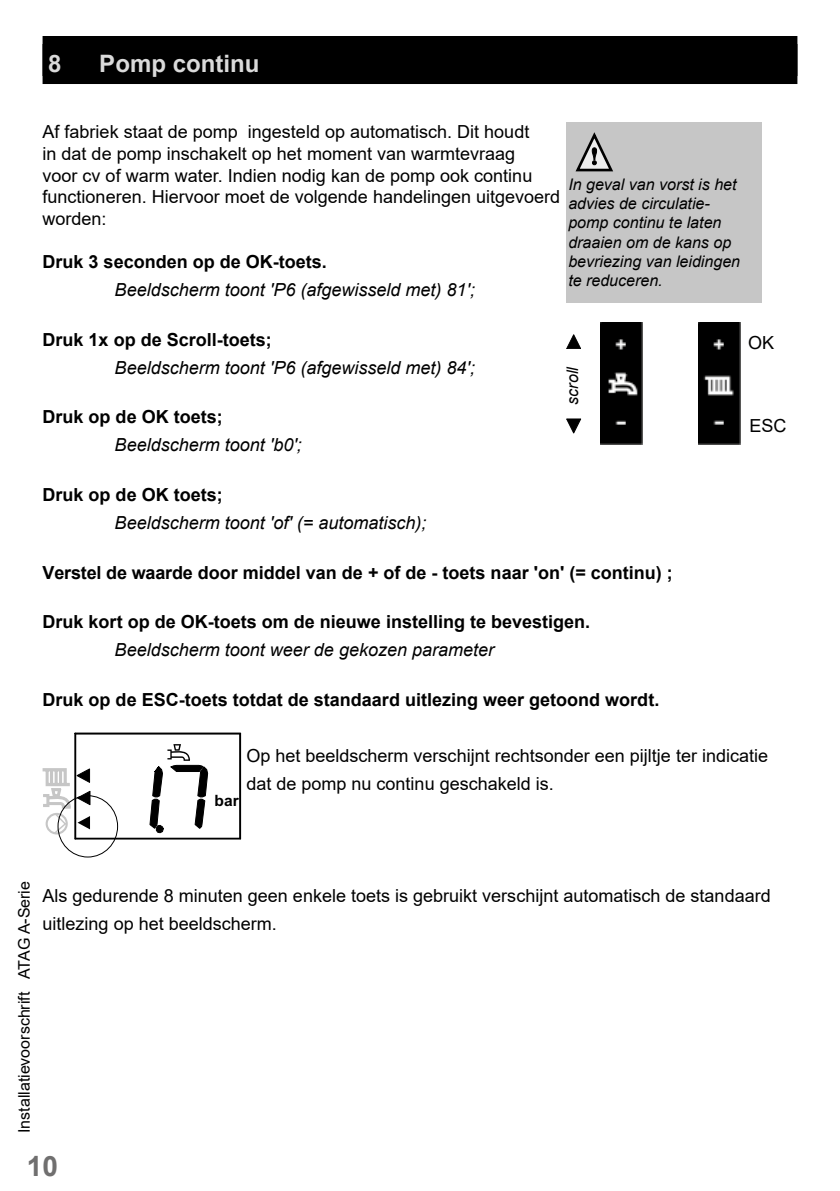
<style>
.page{position:relative;width:840px;height:1191px;background:#fff}
.page>*{position:absolute;margin:0;border:0;box-sizing:border-box;transform-origin:0 0}
.t1{font:700 28px "Arial";color:#706f6f}
.t2{font:700 24px "Arial";color:#dadada}
.t3{font:18px/21.6px "Arial";color:#000}
.t4{font:700 18px "Arial";color:#000}
.t5{font:italic 18px "Arial";color:#000}
.t6{font:italic 16px/19.2px "Arial";color:#000}
.t7{font:16px "Arial";color:#000}
.t8{font:700 15.6px "Arial";color:#000}
</style>
<div class="page">
<div style="left:43px;top:44px;width:754px;height:40px;background:#000"></div>
<div style="left:43px;top:36px;width:754px;height:40px;background:#000"></div>
<div style="left:565px;top:122px;width:196px;height:180px;background:#c6c6c6"></div>
<svg style="left:575px;top:132px;width:37px;height:40px"></svg>
<img style="left:698px;top:322px;width:42px;height:122px">
<img style="left:600px;top:322px;width:42px;height:122px">
<svg style="left:566px;top:335px;width:14px;height:14px"></svg>
<svg style="left:566px;top:419px;width:14px;height:14px"></svg>
<svg style="left:43px;top:733px;width:198px;height:106px"></svg>
<div style="left:58px;top:795px;width:60px;height:62px;border:1px solid #000;border-radius:50%"></div>
<h2 class="t2" style="left:48px;top:50px;width:15px">8</h2>
<h2 class="t2" style="left:99px;top:50px;width:162px">Pomp continu</h2>
<p class="t3" style="left:43px;top:121px;width:519px">Af fabriek staat de pomp ingesteld op automatisch. Dit houdt<br>in dat de pomp inschakelt op het moment van warmtevraag<br>voor cv of warm water. Indien nodig kan de pomp ook continu functioneren. Hiervoor moet de volgende handelingen uitgevoerd worden:</p>
<p class="t4" style="left:43px;top:252px;width:286px">Druk 3 seconden op de OK-toets.</p>
<p class="t5" style="left:115px;top:280px;width:362px">Beeldscherm toont 'P6 (afgewisseld met) 81';</p>
<p class="t4" style="left:43px;top:329px;width:231px">Druk 1x op de Scroll-toets;</p>
<p class="t5" style="left:115px;top:357px;width:362px">Beeldscherm toont 'P6 (afgewisseld met) 84';</p>
<p class="t4" style="left:43px;top:407px;width:182px">Druk op de OK toets;</p>
<p class="t5" style="left:115px;top:435px;width:188px">Beeldscherm toont 'b0';</p>
<p class="t4" style="left:43px;top:484px;width:182px">Druk op de OK toets;</p>
<p class="t5" style="left:115px;top:512px;width:313px">Beeldscherm toont 'of' (= automatisch);</p>
<p class="t4" style="left:43px;top:562px;width:631px">Verstel de waarde door middel van de + of de - toets naar 'on' (= continu) ;</p>
<p class="t4" style="left:43px;top:612px;width:549px">Druk kort op de OK-toets om de nieuwe instelling te bevestigen.</p>
<p class="t5" style="left:115px;top:640px;width:381px">Beeldscherm toont weer de gekozen parameter</p>
<p class="t4" style="left:43px;top:689px;width:618px">Druk op de ESC-toets totdat de standaard uitlezing weer getoond wordt.</p>
<p class="t3" style="left:246px;top:741px;width:523px;line-height:28px">Op het beeldscherm verschijnt rechtsonder een pijltje ter indicatie dat de pomp nu continu geschakeld is.</p>
<p class="t6" style="left:568px;top:175px;width:173px">In geval van vorst is het advies de circulatie&shy;pomp continu te laten draaien om de kans op bevriezing van leidingen te reduceren.</p>
<p class="t3" style="left:747px;top:332px;width:28px">OK</p>
<p class="t6" style="left:563px;top:404px;width:39px;rotate:-90deg">scroll</p>
<p class="t3" style="left:749px;top:415px;width:39px">ESC</p>
<p class="t8" style="left:214px;top:790px;width:26px">bar</p>
<p class="t7" style="left:15px;top:1133px;width:253px;rotate:-90deg">Installatievoorschrift ATAG A-Serie</p>
<h1 class="t1" style="left:27px;top:1151px;width:33px">10</h1>
<p class="t3" style="left:43px;top:881px;width:729px;line-height:28px">Als gedurende 8 minuten geen enkele toets is gebruikt verschijnt automatisch de standaard uitlezing op het beeldscherm.</p>
</div>
